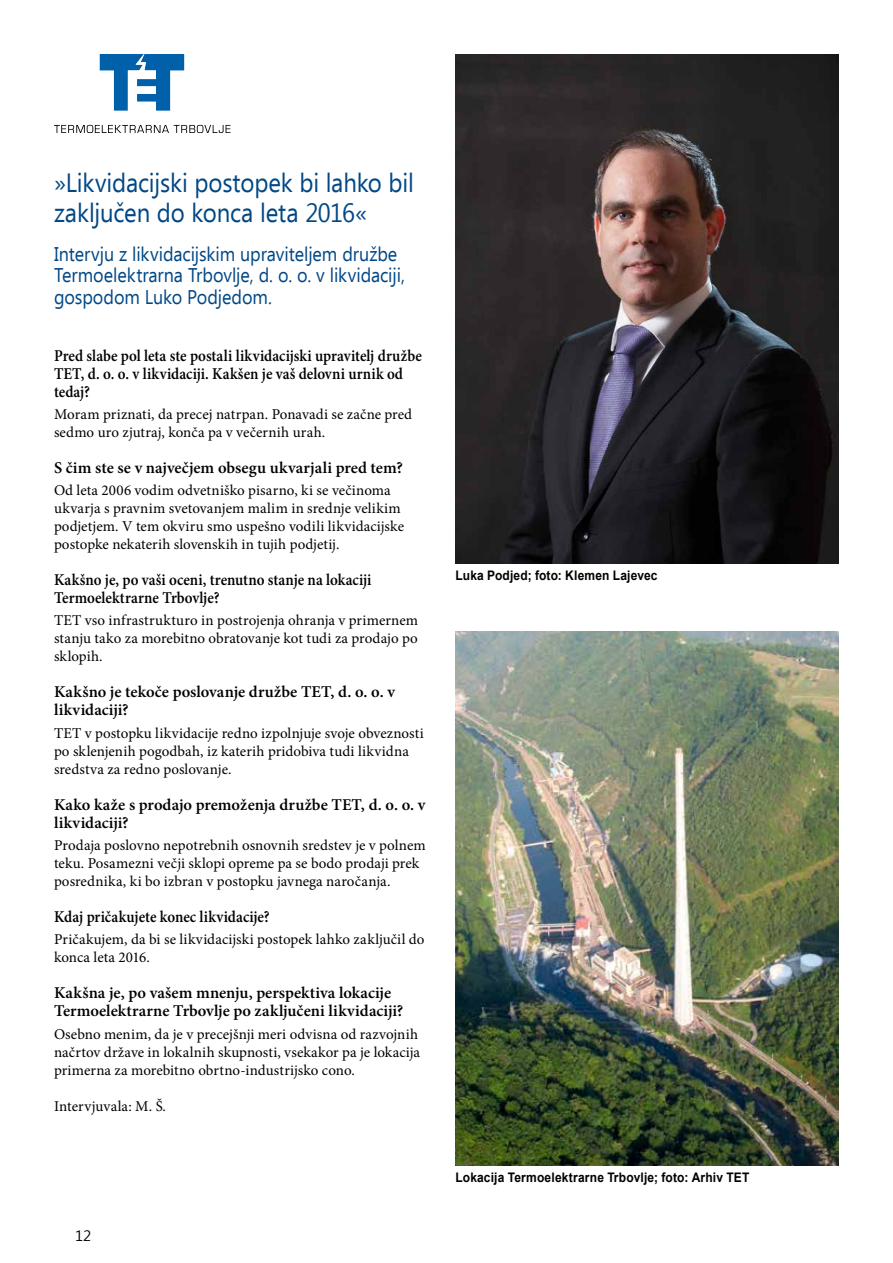
<style>
.page{position:relative;width:893px;height:1263px;background:#fff}
.page>*{position:absolute;margin:0;border:0;box-sizing:border-box;transform-origin:0 0}
.t1{font:26.4px/30px "Ebrima";letter-spacing:-.01em;color:#004785;scale:.91 1}
.t2{font:19.8px/21.6px "Ebrima";letter-spacing:-.005em;color:#004785;scale:.91 1}
.t3{font:600 16.5px/18px "Minion Pro";letter-spacing:.005em;color:#000}
.t4{font:600 16.5px/18px "Minion Pro";letter-spacing:.005em;color:#000;scale:.91 1}
.t5{font:15px/18px "Minion Pro";letter-spacing:.005em;color:#000}
.t6{font:15px "Ebrima";color:#000}
.t7{font:700 13.2px "Arial";letter-spacing:.015em;color:#000;scale:.91 1}
</style>
<div class="page">
<svg style="left:54px;top:125px;width:177px;height:8px"></svg>
<svg style="left:100px;top:54px;width:84px;height:57px"></svg>
<img style="left:455px;top:54px;width:383px;height:510px">
<img style="left:456px;top:631px;width:382px;height:534px">
<h1 class="t1" style="left:54px;top:170px;width:397px">»Likvidacijski postopek bi lahko bil zaključen do konca leta 2016«</h1>
<h2 class="t2" style="left:54px;top:244px;width:387px">Intervju z likvidacijskim upraviteljem družbe<br>Termoelektrarna Trbovlje, d. o. o. v likvidaciji, gospodom Luko Podjedom.</h2>
<p class="t4" style="left:54px;top:346px;width:406px">Pred slabe pol leta ste postali likvidacijski upravitelj družbe<br>TET, d. o. o. v likvidaciji. Kakšen je vaš delovni urnik od tedaj?</p>
<p class="t5" style="left:54px;top:405px;width:360px">Moram priznati, da precej natrpan. Ponavadi se začne pred sedmo uro zjutraj, konča pa v večernih urah.</p>
<p class="t3" style="left:54px;top:459px;width:350px">S čim ste se v največjem obsegu ukvarjali pred tem?</p>
<p class="t5" style="left:54px;top:481px;width:352px">Od leta 2006 vodim odvetniško pisarno, ki se večinoma ukvarja s pravnim svetovanjem malim in srednje velikim podjetjem. V tem okviru smo uspešno vodili likvidacijske postopke nekaterih slovenskih in tujih podjetij.</p>
<p class="t4" style="left:54px;top:571px;width:350px">Kakšno je, po vaši oceni, trenutno stanje na lokaciji<br>Termoelektrarne Trbovlje?</p>
<p class="t5" style="left:54px;top:612px;width:365px;text-align:justify">TET vso infrastrukturo in postrojenja ohranja v primernem stanju tako za morebitno obratovanje kot tudi za prodajo po sklopih.</p>
<p class="t3" style="left:54px;top:683px;width:343px">Kakšno je tekoče poslovanje družbe TET, d. o. o. v likvidaciji?</p>
<p class="t5" style="left:54px;top:724px;width:371px">TET v postopku likvidacije redno izpolnjuje svoje obveznosti po sklenjenih pogodbah, iz katerih pridobiva tudi likvidna sredstva za redno poslovanje.</p>
<p class="t3" style="left:54px;top:795px;width:373px">Kako kaže s prodajo premoženja družbe TET, d. o. o. v likvidaciji?</p>
<p class="t5" style="left:54px;top:836px;width:373px">Prodaja poslovno nepotrebnih osnovnih sredstev je v polnem teku. Posamezni večji sklopi opreme pa se bodo prodaji prek posrednika, ki bo izbran v postopku javnega naročanja.</p>
<p class="t4" style="left:54px;top:908px;width:239px">Kdaj pričakujete konec likvidacije?</p>
<p class="t5" style="left:54px;top:930px;width:372px">Pričakujem, da bi se likvidacijski postopek lahko zaključil do konca leta 2016.</p>
<p class="t3" style="left:54px;top:984px;width:351px">Kakšna je, po vašem mnenju, perspektiva lokacije<br>Termoelektrarne Trbovlje po zaključeni likvidaciji?</p>
<p class="t5" style="left:54px;top:1025px;width:368px">Osebno menim, da je v precejšnji meri odvisna od razvojnih načrtov države in lokalnih skupnosti, vsekakor pa je lokacija primerna za morebitno obrtno-industrijsko cono.</p>
<p class="t5" style="left:54px;top:1097px;width:114px">Intervjuvala: M. Š.</p>
<p class="t6" style="left:75px;top:1225px;width:18px">12</p>
<p class="t7" style="left:455px;top:567px;width:224px">Luka Podjed; foto: Klemen Lajevec</p>
<p class="t7" style="left:455px;top:1169px;width:324px">Lokacija Termoelektrarne Trbovlje; foto: Arhiv TET</p>
</div>
